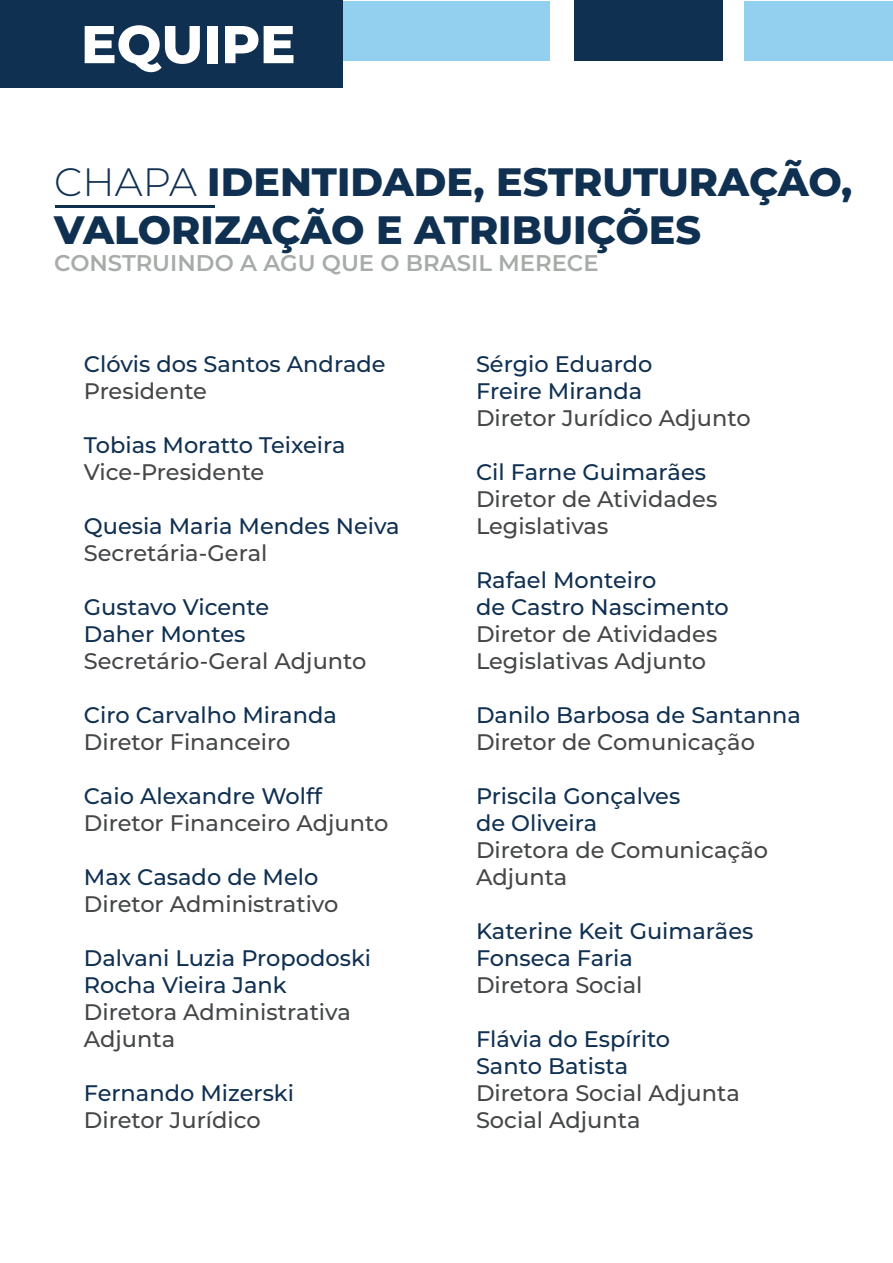
<style>
.page{position:relative;width:893px;height:1263px;background:#fff}
.page>*{position:absolute;margin:0;border:0;box-sizing:border-box;transform-origin:0 0}
.t1{font:800 53.1px "Montserrat";color:#fff}
.t2{font:800 39.6px/47.5px "Montserrat";color:#103052}
.t3{font:600 22.65px "Montserrat";color:#a7aca8}
.t4{font:500 22.5px/27px "Montserrat";color:#103052}
.t5{font:500 22.5px/27px "Montserrat";color:#444648}
.s1{font-weight:300}
</style>
<div class="page">
<div style="left:343px;top:1px;width:207px;height:59px;background:#93d0ef"></div>
<div style="left:574px;top:0;width:148px;height:60px;background:#103052"></div>
<div style="left:745px;top:1px;width:148px;height:59px;background:#93d0ef"></div>
<div style="left:0;top:0;width:343px;height:88px;background:#103052"></div>
<hr style="left:55px;top:205px;width:160px;height:3px;background:#103052">
<h1 class="t1" style="left:81px;top:5px;width:216px">EQUIPE</h1>
<h2 class="t2" style="left:54px;top:156px;width:800px"><span class="s1">CHAPA</span> IDENTIDADE, ESTRUTURAÇÃO,<br>VALORIZAÇÃO E ATRIBUIÇÕES</h2>
<p class="t3" style="left:54px;top:247px;width:546px">CONSTRUINDO A AGU QUE O BRASIL MERECE</p>
<p class="t4" style="left:84px;top:350px;width:303px">Clóvis dos Santos Andrade</p>
<p class="t5" style="left:84px;top:377px;width:125px">Presidente</p>
<p class="t4" style="left:84px;top:431px;width:263px">Tobias Moratto Teixeira</p>
<p class="t5" style="left:84px;top:458px;width:182px">Vice-Presidente</p>
<p class="t4" style="left:84px;top:512px;width:317px">Quesia Maria Mendes Neiva</p>
<p class="t5" style="left:84px;top:539px;width:185px">Secretária-Geral</p>
<p class="t4" style="left:84px;top:593px;width:187px">Gustavo Vicente<br>Daher Montes</p>
<p class="t5" style="left:84px;top:647px;width:284px">Secretário-Geral Adjunto</p>
<p class="t4" style="left:84px;top:701px;width:255px">Ciro Carvalho Miranda</p>
<p class="t5" style="left:84px;top:728px;width:208px">Diretor Financeiro</p>
<p class="t4" style="left:84px;top:782px;width:240px">Caio Alexandre Wolff</p>
<p class="t5" style="left:84px;top:809px;width:306px">Diretor Financeiro Adjunto</p>
<p class="t4" style="left:84px;top:863px;width:236px">Max Casado de Melo</p>
<p class="t5" style="left:84px;top:890px;width:256px">Diretor Administrativo</p>
<p class="t4" style="left:84px;top:944px;width:289px">Dalvani Luzia Propodoski<br>Rocha Vieira Jank</p>
<p class="t5" style="left:84px;top:998px;width:269px">Diretora Administrativa<br>Adjunta</p>
<p class="t4" style="left:84px;top:1079px;width:212px">Fernando Mizerski</p>
<p class="t5" style="left:84px;top:1106px;width:178px">Diretor Jurídico</p>
<p class="t4" style="left:476px;top:350px;width:178px">Sérgio Eduardo<br>Freire Miranda</p>
<p class="t5" style="left:476px;top:404px;width:276px">Diretor Jurídico Adjunto</p>
<p class="t4" style="left:476px;top:458px;width:232px">Cil Farne Guimarães</p>
<p class="t5" style="left:476px;top:485px;width:243px">Diretor de Atividades<br>Legislativas</p>
<p class="t4" style="left:476px;top:566px;width:254px">Rafael Monteiro<br>de Castro Nascimento</p>
<p class="t5" style="left:476px;top:620px;width:243px">Diretor de Atividades<br>Legislativas Adjunto</p>
<p class="t4" style="left:476px;top:701px;width:327px">Danilo Barbosa de Santanna</p>
<p class="t5" style="left:476px;top:728px;width:280px">Diretor de Comunicação</p>
<p class="t4" style="left:476px;top:782px;width:206px">Priscila Gonçalves de Oliveira</p>
<p class="t5" style="left:476px;top:836px;width:294px">Diretora de Comunicação<br>Adjunta</p>
<p class="t4" style="left:476px;top:917px;width:279px">Katerine Keit Guimarães<br>Fonseca Faria</p>
<p class="t5" style="left:476px;top:971px;width:168px">Diretora Social</p>
<p class="t4" style="left:476px;top:1025px;width:196px">Flávia do Espírito<br>Santo Batista</p>
<p class="t5" style="left:476px;top:1079px;width:265px">Diretora Social Adjunta<br>Social Adjunta</p>
</div>
